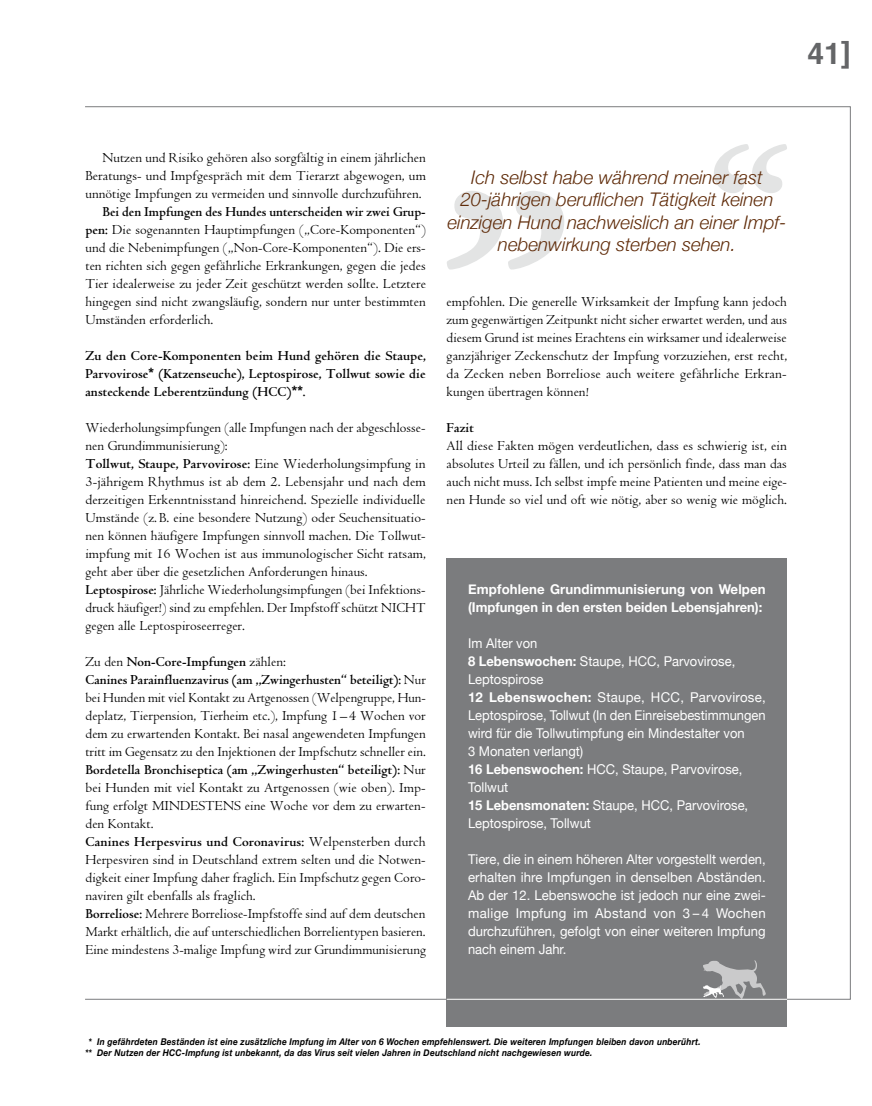
<style>
.page{position:relative;width:872px;height:1106px;background:#fff}
.page>*{position:absolute;margin:0;border:0;box-sizing:border-box;transform-origin:0 0}
.t1{font:700 30px "Helvetica";color:#646567}
.t2{font:italic 300 18.75px/22.5px "Helvetica Neue";color:#602c0a;text-align:center}
.t3{font:14.25px/18px "Centaur";letter-spacing:.005em;color:#000;text-align:justify}
.t4{font:700 14.25px/18px "Centaur";letter-spacing:.005em;color:#000;text-align:justify}
.t5{font:13.5px/18px "Helvetica Neue";color:#fff;scale:.96 1}
.t6{font:700 13.5px/18px "Helvetica Neue";color:#fff}
.t7{font:italic 700 9.3px/11.2px "Helvetica Neue";letter-spacing:.02em;color:#000;scale:.9 1}
.s1{font-weight:700}
.s2{font-family:"Arial"}
</style>
<div class="page">
<div style="left:447px;top:558px;width:340px;height:468px;background:#7b7c7e"></div>
<svg style="left:703px;top:960px;width:62px;height:38px"></svg>
<hr style="left:447px;top:998px;width:340px;height:1px;background:#fff">
<svg style="left:714px;top:144px;width:73px;height:49px"></svg>
<svg style="left:447px;top:191px;width:117px;height:78px"></svg>
<h1 class="t1" style="left:807px;top:27px;width:45px">41]</h1>
<p class="t3" style="left:85px;top:149px;width:342px;text-indent:17px">Nutzen und Risiko gehören also sorgfältig in einem jährlichen Beratungs- und Impfgespräch mit dem Tierarzt abgewogen, um unnötige Impfungen zu vermeiden und sinnvolle durchzuführen.</p>
<p class="t3" style="left:85px;top:203px;width:342px;text-indent:17px"><span class="s1">Bei den Impfungen des Hundes unterscheiden wir zwei Grup&shy;pen:</span> Die sogenannten Hauptimpfungen („Core-Komponenten“) und die Nebenimpfungen („Non-Core-Komponenten“). Die ers&shy;ten richten sich gegen gefährliche Erkrankungen, gegen die jedes Tier idealerweise zu jeder Zeit geschützt werden sollte. Letztere hingegen sind nicht zwangsläufig, sondern nur unter bestimmten Umständen erforderlich.</p>
<p class="t4" style="left:85px;top:347px;width:342px">Zu den Core-Komponenten beim Hund gehören die Staupe, Parvovirose<span class="s2">*</span> (Katzenseuche), Leptospirose, Tollwut sowie die ansteckende Leberentzündung (HCC)<span class="s2">**</span>.</p>
<p class="t3" style="left:85px;top:419px;width:342px;text-align:left">Wiederholungsimpfungen (alle Impfungen nach der abgeschlosse&shy;nen Grundimmunisierung):<br><span class="s1">Tollwut, Staupe, Parvovirose:</span> Eine Wiederholungsimpfung in 3-jährigem Rhythmus ist ab dem 2. Lebensjahr und nach dem derzeitigen Erkenntnisstand hinreichend. Spezielle individuelle Umstände (z. B. eine besondere Nutzung) oder Seuchensituatio&shy;nen können häufigere Impfungen sinnvoll machen. Die Tollwut&shy;impfung mit 16 Wochen ist aus immunologischer Sicht ratsam, geht aber über die gesetzlichen Anforderungen hinaus.<br><span class="s1">Leptospirose:</span> Jährliche Wiederholungsimpfungen (bei Infektions&shy;druck häufiger!) sind zu empfehlen. Der Impfstoff schützt NICHT gegen alle Leptospiroseerreger.</p>
<p class="t3" style="left:85px;top:653px;width:342px;text-align:left">Zu den <span class="s1">Non-Core-Impfungen</span> zählen:<br><span class="s1">Canines Parainfluenzavirus (am „Zwingerhusten“ beteiligt):</span> Nur bei Hunden mit viel Kontakt zu Artgenossen (Welpengruppe, Hun&shy;deplatz, Tierpension, Tierheim etc.), Impfung 1 – 4 Wochen vor dem zu erwartenden Kontakt. Bei nasal angewendeten Impfungen tritt im Gegensatz zu den Injektionen der Impfschutz schneller ein.<br><span class="s1">Bordetella Bronchiseptica (am „Zwingerhusten“ beteiligt):</span> Nur bei Hunden mit viel Kontakt zu Artgenossen (wie oben). Imp&shy;fung erfolgt MINDESTENS eine Woche vor dem zu erwarten&shy;den Kontakt.<br><span class="s1">Canines Herpesvirus und Coronavirus:</span> Welpensterben durch Herpesviren sind in Deutschland extrem selten und die Notwen&shy;digkeit einer Impfung daher fraglich. Ein Impfschutz gegen Coro&shy;naviren gilt ebenfalls als fraglich.<br><span class="s1">Borreliose:</span> Mehrere Borreliose-Impfstoffe sind auf dem deutschen Markt erhältlich, die auf unterschiedlichen Borrelientypen basieren.<br>Eine mindestens 3-malige Impfung wird zur Grundimmunisierung</p>
<h2 class="t2" style="left:447px;top:166px;width:340px">Ich selbst habe während meiner fast 20-jährigen beruflichen Tätigkeit keinen einzigen Hund nachweislich an einer Impf&shy;nebenwirkung sterben sehen.</h2>
<p class="t3" style="left:446px;top:293px;width:342px">empfohlen. Die generelle Wirksamkeit der Impfung kann jedoch zum gegenwärtigen Zeitpunkt nicht sicher erwartet werden, und aus diesem Grund ist meines Erachtens ein wirksamer und idealerweise ganzjähriger Zeckenschutz der Impfung vorzuziehen, erst recht, da Zecken neben Borreliose auch weitere gefährliche Erkran&shy;kungen übertragen können!</p>
<p class="t4" style="left:446px;top:419px;width:29px">Fazit</p>
<p class="t3" style="left:446px;top:437px;width:342px">All diese Fakten mögen verdeutlichen, dass es schwierig ist, ein absolutes Urteil zu fällen, und ich persönlich finde, dass man das auch nicht muss. Ich selbst impfe meine Patienten und meine eige&shy;nen Hunde so viel und oft wie nötig, aber so wenig wie möglich.</p>
<p class="t6" style="left:468px;top:580px;width:299px">Empfohlene Grundimmunisierung von Welpen (Impfungen in den ersten beiden Lebensjahren):</p>
<p class="t5" style="left:468px;top:634px;width:312px">Im Alter von<br><span class="s1">8 Lebenswochen:</span> Staupe, HCC, Parvovirose,<br>Leptospirose<br><span class="s1">12 Lebenswochen:</span> Staupe, HCC, Parvovirose,<br>Leptospirose, Tollwut (In den Einreisebestimmungen wird für die Tollwutimpfung ein Mindestalter von<br>3 Monaten verlangt)<br><span class="s1">16 Lebenswochen:</span> HCC, Staupe, Parvovirose,<br>Tollwut<br><span class="s1">15 Lebensmonaten:</span> Staupe, HCC, Parvovirose,<br>Leptospirose, Tollwut</p>
<p class="t5" style="left:468px;top:850px;width:312px;text-align:justify">Tiere, die in einem höheren Alter vorgestellt werden, erhalten ihre Impfungen in denselben Abständen.<br>Ab der 12. Lebenswoche ist jedoch nur eine zwei&shy;malige Impfung im Abstand von 3 – 4 Wochen durchzuführen, gefolgt von einer weiteren Impfung nach einem Jahr.</p>
<p class="t7" style="left:85px;top:1035px;width:685px;text-indent:3px">* In gefährdeten Beständen ist eine zusätzliche Impfung im Alter von 6 Wochen empfehlenswert. Die weiteren Impfungen bleiben davon unberührt. ** Der Nutzen der HCC-Impfung ist unbekannt, da das Virus seit vielen Jahren in Deutschland nicht nachgewiesen wurde.</p>
</div>
